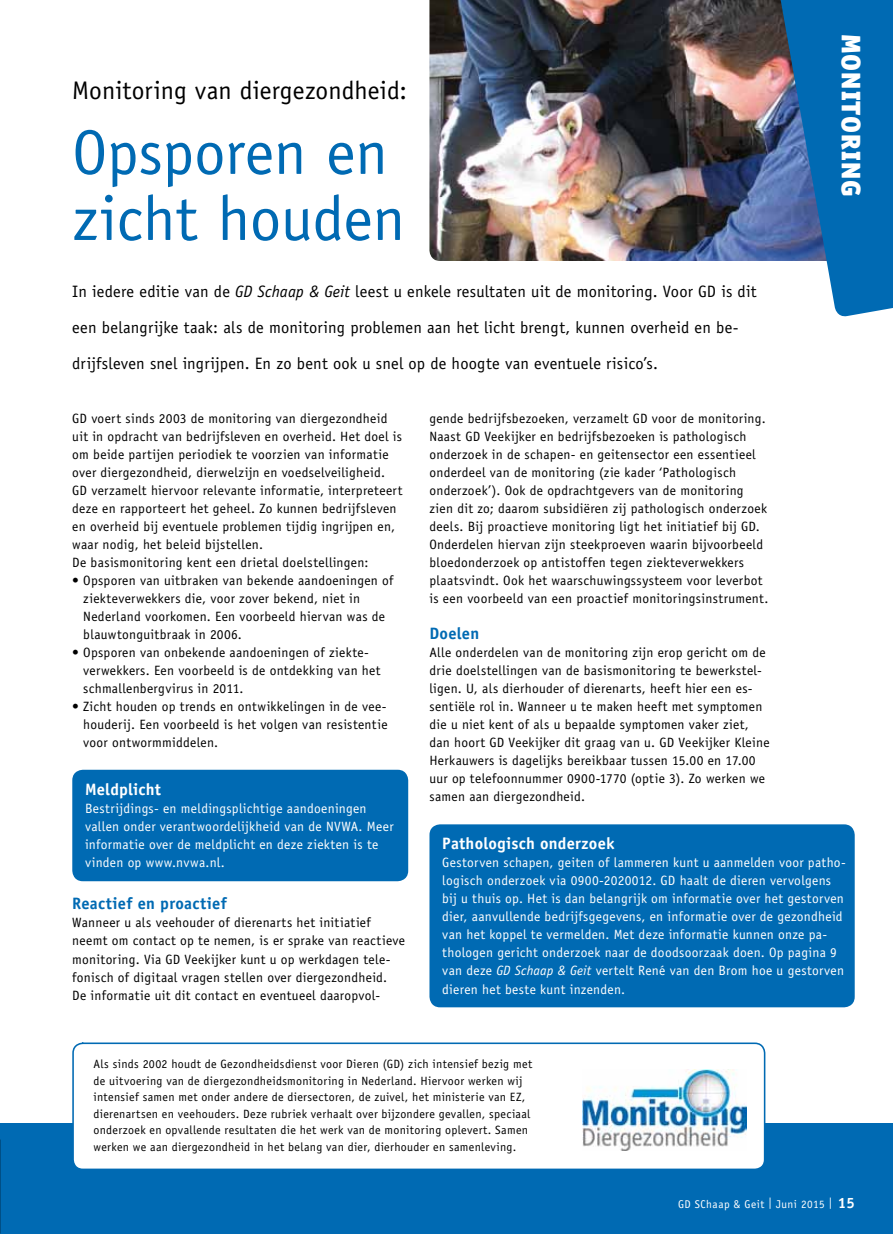
<style>
.page{position:relative;width:893px;height:1234px;background:#fff}
.page>*{position:absolute;margin:0;border:0;box-sizing:border-box;transform-origin:0 0}
.t1{font:63px/66px "Officina Sans Std";letter-spacing:-.005em;color:#006ab3}
.t2{font:900 27px "Officina Sans ITC Std";letter-spacing:.03em;color:#fff}
.t3{font:25.5px "Officina Sans Std";letter-spacing:.005em;color:#000}
.t4{font:16.5px/36px "Officina Sans Std";letter-spacing:.01em;color:#000}
.t5{font:700 16.5px "Officina Sans Std";letter-spacing:.015em;color:#fff}
.t6{font:700 16.5px "Officina Sans Std";letter-spacing:.01em;color:#006ab3}
.t7{font:13.5px/18px "Officina Sans Std";letter-spacing:.02em;color:#000}
.t8{font:13.5px/18px "Officina Sans Std";letter-spacing:.02em;color:#fff}
.t9{font:12px/16.5px "Officina Sans Std";letter-spacing:.025em;color:#000}
.t10{font:11.25px "Officina Sans Std";letter-spacing:.045em;color:#fff}
.s1{font-style:italic}
.s2{font-weight:700;font-size:15px}
</style>
<div class="page">
<div style="left:429px;top:824px;width:426px;height:183px;background:#006ab3;border-radius:11px"></div>
<img style="left:429px;top:0;width:345px;height:261px">
<div style="left:0;top:1123px;width:893px;height:110px;background:#006ab3"></div>
<div style="left:73px;top:1043px;width:692px;height:126px;background:#fff;border-radius:10px"></div>
<img style="left:582px;top:1069px;width:165px;height:81px">
<div style="left:72px;top:1042px;width:693px;height:127px;border:2px solid #006ab3;border-radius:10px"></div>
<svg style="left:0;top:1139px;width:1px;height:95px"></svg>
<div style="left:72px;top:769px;width:336px;height:112px;background:#006ab3;border-radius:11px"></div>
<svg style="left:774px;top:0;width:119px;height:317px;background:#2a77b4"></svg>
<h3 class="t3" style="left:72px;top:76px;width:336px">Monitoring van diergezondheid:</h3>
<h1 class="t1" style="left:72px;top:120px;width:334px">Opsporen en zicht houden</h1>
<p class="t4" style="left:72px;top:273px;width:686px">In iedere editie van de <span class="s1">GD Schaap &amp; Geit</span> leest u enkele resultaten uit de monitoring. Voor GD is dit een belangrijke taak: als de monitoring problemen aan het licht brengt, kunnen overheid en be&shy;drijfsleven snel ingrijpen. En zo bent ook u snel op de hoogte van eventuele risico’s.</p>
<h2 class="t2" style="left:869px;top:34px;width:164px;rotate:90deg">MONITORING</h2>
<p class="t7" style="left:72px;top:409px;width:332px">GD voert sinds 2003 de monitoring van diergezondheid uit in opdracht van bedrijfsleven en overheid. Het doel is om beide partijen periodiek te voorzien van informatie over diergezondheid, dierwelzijn en voedselveiligheid.<br>GD verzamelt hiervoor relevante informatie, interpreteert deze en rapporteert het geheel. Zo kunnen bedrijfsleven en overheid bij eventuele problemen tijdig ingrijpen en, waar nodig, het beleid bijstellen.<br>De basismonitoring kent een drietal doelstellingen:</p>
<p class="t7" style="left:83px;top:571px;width:312px;text-indent:-11px">• Opsporen van uitbraken van bekende aandoeningen of ziekteverwekkers die, voor zover bekend, niet in Nederland voorkomen. Een voorbeeld hiervan was de blauwtonguitbraak in 2006.</p>
<p class="t7" style="left:83px;top:643px;width:299px;text-indent:-11px">• Opsporen van onbekende aandoeningen of ziekte&shy;verwekkers. Een voorbeeld is de ontdekking van het schmallenbergvirus in 2011.</p>
<p class="t7" style="left:83px;top:697px;width:306px;text-align:justify;text-indent:-11px">• Zicht houden op trends en ontwikkelingen in de vee&shy;houderij. Een voorbeeld is het volgen van resistentie voor ontwormmiddelen.</p>
<p class="t5" style="left:85px;top:779px;width:77px">Meldplicht</p>
<p class="t8" style="left:85px;top:799px;width:310px">Bestrijdings- en meldingsplichtige aandoeningen vallen onder verantwoordelijkheid van de NVWA. Meer informatie over de meldplicht en deze ziekten is te vinden op www.nvwa.nl.</p>
<p class="t6" style="left:72px;top:893px;width:156px">Reactief en proactief</p>
<p class="t7" style="left:72px;top:913px;width:334px">Wanneer u als veehouder of dierenarts het initiatief neemt om contact op te nemen, is er sprake van reactieve monitoring. Via GD Veekijker kunt u op werkdagen tele&shy;fonisch of digitaal vragen stellen over diergezondheid.<br>De informatie uit dit contact en eventueel daaropvol-</p>
<p class="t7" style="left:429px;top:409px;width:340px">gende bedrijfsbezoeken, verzamelt GD voor de monitoring.<br>Naast GD Veekijker en bedrijfsbezoeken is pathologisch onderzoek in de schapen- en geitensector een essentieel onderdeel van de monitoring (zie kader ‘Pathologisch onderzoek’). Ook de opdrachtgevers van de monitoring zien dit zo; daarom subsidiëren zij pathologisch onderzoek deels. Bij proactieve monitoring ligt het initiatief bij GD.<br>Onderdelen hiervan zijn steekproeven waarin bijvoorbeeld bloedonderzoek op antistoffen tegen ziekteverwekkers plaatsvindt. Ook het waarschuwingssysteem voor leverbot is een voorbeeld van een proactief monitoringsinstrument.</p>
<p class="t6" style="left:429px;top:623px;width:51px">Doelen</p>
<p class="t7" style="left:429px;top:643px;width:342px">Alle onderdelen van de monitoring zijn erop gericht om de drie doelstellingen van de basismonitoring te bewerkstel&shy;ligen. U, als dierhouder of dierenarts, heeft hier een es&shy;sentiële rol in. Wanneer u te maken heeft met symptomen die u niet kent of als u bepaalde symptomen vaker ziet, dan hoort GD Veekijker dit graag van u. GD Veekijker Kleine Herkauwers is dagelijks bereikbaar tussen 15.00 en 17.00 uur op telefoonnummer 0900-1770 (optie 3). Zo werken we samen aan diergezondheid.</p>
<p class="t5" style="left:442px;top:833px;width:174px">Pathologisch onderzoek</p>
<p class="t8" style="left:442px;top:853px;width:405px">Gestorven schapen, geiten of lammeren kunt u aanmelden voor patho&shy;logisch onderzoek via 0900-2020012. GD haalt de dieren vervolgens bij u thuis op. Het is dan belangrijk om informatie over het gestorven dier, aanvullende bedrijfsgegevens, en informatie over de gezondheid van het koppel te vermelden. Met deze informatie kunnen onze pa&shy;thologen gericht onderzoek naar de doodsoorzaak doen. Op pagina 9 van deze <span class="s1">GD Schaap &amp; Geit</span> vertelt René van den Brom hoe u gestorven dieren het beste kunt inzenden.</p>
<p class="t9" style="left:94px;top:1055px;width:440px">Als sinds 2002 houdt de Gezondheidsdienst voor Dieren (GD) zich intensief bezig met de uitvoering van de diergezondheidsmonitoring in Nederland. Hiervoor werken wij intensief samen met onder andere de diersectoren, de zuivel, het ministerie van EZ, dierenartsen en veehouders. Deze rubriek verhaalt over bijzondere gevallen, speciaal onderzoek en opvallende resultaten die het werk van de monitoring oplevert. Samen werken we aan diergezondheid in het belang van dier, dierhouder en samenleving.</p>
<p class="t10" style="left:678px;top:1197px;width:178px">GD SChaap &amp; Geit | Juni 2015 | <span class="s2">15</span></p>
</div>
